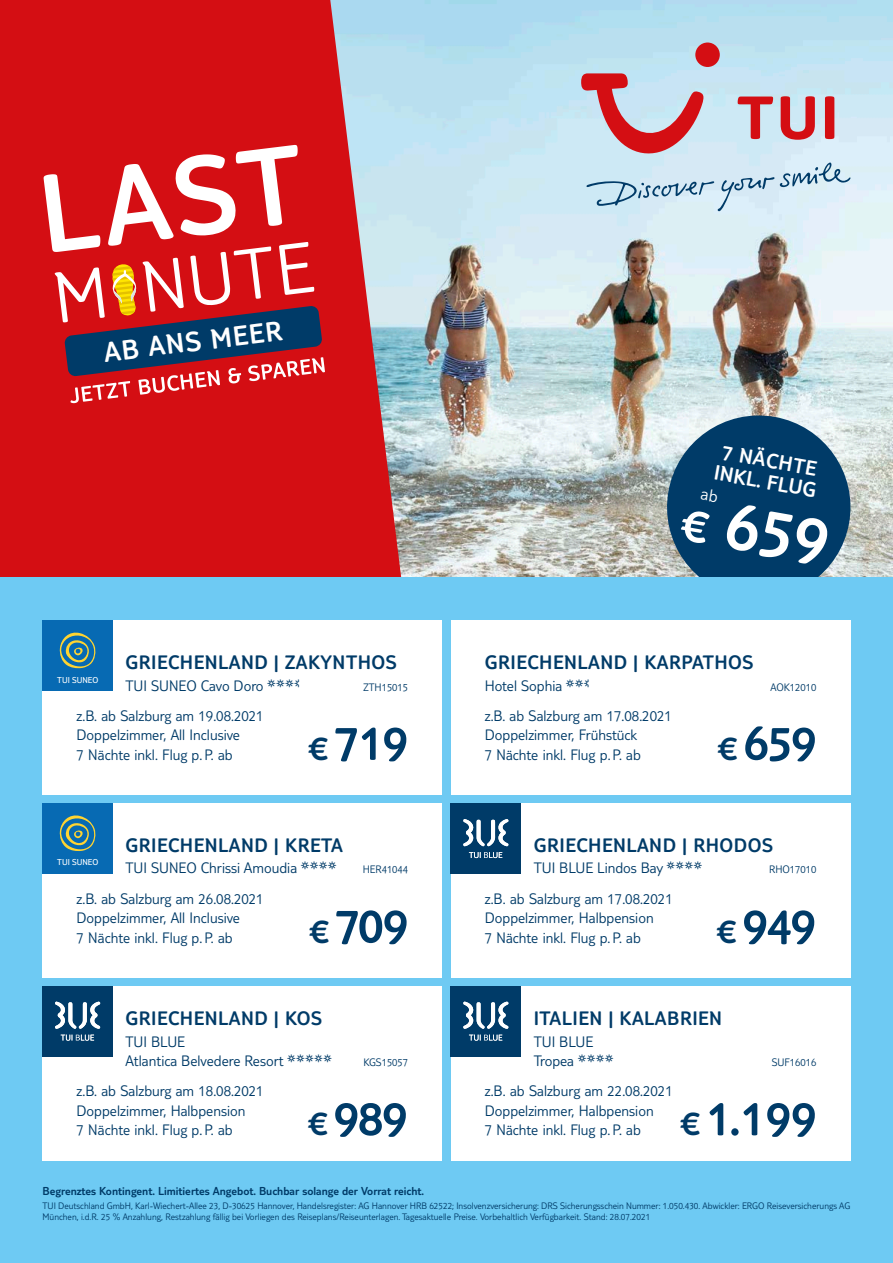
<style>
.page{position:relative;width:893px;height:1263px;background:#fff}
.page>*{position:absolute;margin:0;border:0;box-sizing:border-box;transform-origin:0 0}
.t1{font:300 69.9px "TUI Type";color:#fff}
.t2{font:300 51px "TUI Type";color:#003b68}
.t3{font:300 51px "TUI Type";color:#003b68}
.t4{font:300 28.8px "TUI Type";color:#fff}
.t5{font:300 21.6px "TUI Type";color:#fff}
.t6{font:300 21.6px "TUI Type";color:#fff}
.t7{font:300 20.25px "TUI Type";letter-spacing:.025em;color:#003b68}
.t8{font:300 15.75px/19.5px "TUI Type";color:#003b68}
.t9{font:300 12px "TUI Type";color:#003b68}
.t10{font:300 11.25px "TUI Type";color:#003b68}
.t11{font:300 9.75px/11.7px "TUI Type";color:#003b68}
.t12{font:8.85px "TUI Type";color:#fff}
.s1{font-size:35.7px}
.s2{font-style:inherit}
.s3{font-size:48.9px}
</style>
<div class="page">
<img style="left:403px;top:0;width:490px;height:578px">
<svg style="left:0;top:0;width:403px;height:578px;background:#cf2a30"></svg>
<div style="left:0;top:578px;width:893px;height:685px;background:#6ecaf3"></div>
<div style="left:695px;top:43px;width:25px;height:24px;background:#d40e13;border-radius:50%"></div>
<svg style="left:581px;top:73px;width:269px;height:138px;background:#cac4d1"></svg>
<svg style="left:44px;top:145px;width:281px;height:258px;background:#bd3f46"></svg>
<div style="left:43px;top:620px;width:399px;height:175px;background:#fff"></div>
<div style="left:451px;top:620px;width:399px;height:175px;background:#fff"></div>
<div style="left:43px;top:803px;width:399px;height:174px;background:#fff"></div>
<div style="left:451px;top:803px;width:399px;height:174px;background:#fff"></div>
<div style="left:43px;top:986px;width:399px;height:174px;background:#fff"></div>
<div style="left:451px;top:986px;width:399px;height:174px;background:#fff"></div>
<div style="left:43px;top:803px;width:70px;height:70px;background:#076ab3"></div>
<svg style="left:59px;top:815px;width:37px;height:36px"></svg>
<div style="left:43px;top:620px;width:70px;height:70px;background:#076ab3"></div>
<svg style="left:59px;top:632px;width:37px;height:36px"></svg>
<div style="left:43px;top:986px;width:70px;height:70px;background:#003b68"></div>
<svg style="left:55px;top:1001px;width:45px;height:40px"></svg>
<div style="left:451px;top:803px;width:70px;height:71px;background:#003b68"></div>
<svg style="left:463px;top:819px;width:46px;height:27px"></svg>
<svg style="left:469px;top:852px;width:33px;height:6px"></svg>
<div style="left:451px;top:986px;width:70px;height:70px;background:#003b68"></div>
<svg style="left:463px;top:1001px;width:46px;height:40px"></svg>
<svg style="left:660px;top:408px;width:198px;height:170px;background:#396787"></svg>
<h3 class="t4" style="left:102px;top:336px;width:181px;rotate:-7deg">AB ANS MEER</h3>
<p class="t7" style="left:125px;top:651px;width:273px">GRIECHENLAND | ZAKYNTHOS</p>
<p class="t8" style="left:125px;top:675px;width:140px">TUI SUNEO Cavo Doro</p>
<p class="t10" style="left:363px;top:680px;width:46px">ZTH15015</p>
<p class="t8" style="left:77px;top:705px;width:189px">z.B. ab Salzburg am 19.08.2021<br>Doppelzimmer, All Inclusive<br>7 Nächte inkl. Flug p.P. ab</p>
<p class="t12" style="left:57px;top:675px;width:42px">TUI SUNEO</p>
<h2 class="t3" style="left:308px;top:713px;width:101px"><span class="s1">€</span> 71<span class="s2">9</span></h2>
<p class="t7" style="left:125px;top:833px;width:219px">GRIECHENLAND | KRETA</p>
<p class="t8" style="left:125px;top:858px;width:213px">TUI SUNEO Chrissi Amoudia ✔</p>
<p class="t10" style="left:363px;top:863px;width:47px">HER41044</p>
<p class="t8" style="left:77px;top:888px;width:189px">z.B. ab Salzburg am 26.08.2021<br>Doppelzimmer, All Inclusive<br>7 Nächte inkl. Flug p.P. ab</p>
<p class="t12" style="left:57px;top:857px;width:42px">TUI SUNEO</p>
<h2 class="t2" style="left:309px;top:896px;width:100px"><span class="s1">€</span> 7<span class="s2">0</span>9</h2>
<p class="t7" style="left:125px;top:1006px;width:198px">GRIECHENLAND | KOS</p>
<p class="t8" style="left:125px;top:1031px;width:160px">TUI BLUE<br>Atlantica Belvedere Resort</p>
<p class="t10" style="left:363px;top:1056px;width:46px">KGS15057</p>
<p class="t8" style="left:77px;top:1081px;width:189px">z.B. ab Salzburg am 18.08.2021<br>Doppelzimmer, Halbpension<br>7 Nächte inkl. Flug p.P. ab</p>
<h2 class="t2" style="left:308px;top:1089px;width:101px"><span class="s1">€</span> 9<span class="s2">8</span>9</h2>
<h3 class="t6" style="left:724px;top:440px;width:97px;rotate:10deg">7 NÄCHTE</h3>
<h3 class="t5" style="left:717px;top:460px;width:105px;rotate:10deg">INKL. FLUG</h3>
<h1 class="t1" style="left:689px;top:477px;width:149px;rotate:10deg"><span class="s3">€</span> 659</h1>
<p class="t7" style="left:485px;top:651px;width:270px">GRIECHENLAND | KARPATHOS</p>
<p class="t8" style="left:485px;top:675px;width:79px">Hotel Sophia</p>
<p class="t10" style="left:770px;top:680px;width:48px">AOK12010</p>
<p class="t8" style="left:485px;top:705px;width:189px">z.B. ab Salzburg am 17.08.2021<br>Doppelzimmer, Frühstück<br>7 Nächte inkl. Flug p.P. ab</p>
<h2 class="t2" style="left:718px;top:713px;width:100px"><span class="s1">€</span> 659</h2>
<p class="t7" style="left:534px;top:833px;width:241px">GRIECHENLAND | RHO<span class="s2">D</span>OS</p>
<p class="t8" style="left:534px;top:858px;width:171px">TUI BLUE Lindos Bay ✔</p>
<p class="t10" style="left:769px;top:863px;width:49px">RHO17010</p>
<p class="t8" style="left:485px;top:888px;width:189px">z.B. ab Salzburg am 17.08.2021<br>Doppelzimmer, <span class="s2">Halbpension<br></span>7 Nächte inkl. Flug p. P. ab</p>
<h2 class="t3" style="left:717px;top:896px;width:101px"><span class="s1">€</span> 94<span class="s2">9</span></h2>
<p class="t7" style="left:534px;top:1006px;width:190px">ITALIEN | KALABRIEN</p>
<p class="t8" style="left:534px;top:1031px;width:82px">TUI BLUE<br>Tropea ✔</p>
<p class="t10" style="left:772px;top:1056px;width:46px">SUF16016</p>
<p class="t8" style="left:485px;top:1081px;width:189px">z.B. ab Salzburg am 22.08.2021<br>Doppelzimmer, <span class="s2">Halbpension<br></span>7 Nächte inkl. Flug p. P. ab</p>
<h2 class="t2" style="left:680px;top:1089px;width:138px"><span class="s1">€</span> 1.<span class="s2">1</span>99</h2>
<p class="t9" style="left:43px;top:1184px;width:383px">Begrenztes Kontingent. Limitiertes Angebot. Buchbar solange der Vorrat reicht.</p>
<p class="t11" style="left:43px;top:1199px;width:809px">TUI Deutschland GmbH, Karl-Wiechert-Allee 23, D-30625 Hannover, Handelsregister: AG Hannover HRB 62522; Insolvenzversicherung: DRS Sicherungsschein Nummer: 1.050.430. Abwickler: ERGO Reiseversicherungs AG<br>München, i.d.R. 25 % Anzahlung, Restzahlung fällig bei Vorliegen des Reiseplans/Reiseunterlagen. Tagesaktuelle Preise. Vorbehaltlich Verfügbarkeit. Stand: 28.07.2021</p>
</div>
